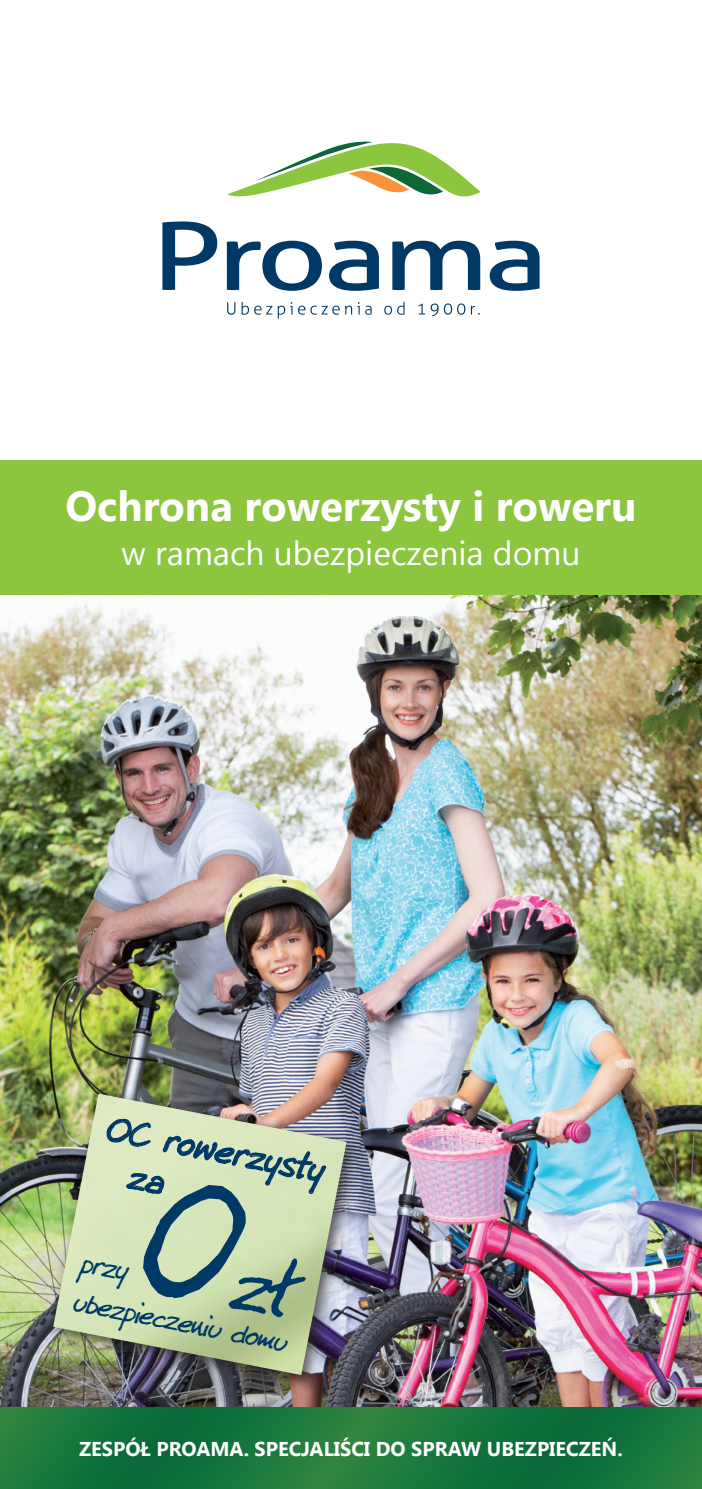
<style>
.page{position:relative;width:702px;height:1489px;background:#fff}
.page>*{position:absolute;margin:0;border:0;box-sizing:border-box;transform-origin:0 0}
.t1{font:700 42px "Segoe UI";color:#fff}
.t2{font:41.5px/42.5px "Kuba Reczny 2005";color:#003965}
.t3{font:33.5px "Segoe UI";color:#fff}
.t4{font:33px/39.8px "Kuba Reczny 2005";color:#003965}
.t5{font:700 20px "Segoe UI";color:#fff}
</style>
<div class="page">
<img style="left:0;top:594px;width:702px;height:813px">
<img style="left:0;top:1407px;width:702px;height:81px">
<svg style="left:162px;top:221px;width:55px;height:69px"></svg>
<svg style="left:227px;top:241px;width:95px;height:50px"></svg>
<svg style="left:329px;top:241px;width:50px;height:50px"></svg>
<svg style="left:392px;top:241px;width:88px;height:49px"></svg>
<svg style="left:489px;top:241px;width:50px;height:50px"></svg>
<svg style="left:227px;top:302px;width:8px;height:13px"></svg>
<svg style="left:241px;top:302px;width:51px;height:16px"></svg>
<svg style="left:298px;top:302px;width:61px;height:13px"></svg>
<svg style="left:365px;top:305px;width:6px;height:10px"></svg>
<svg style="left:384px;top:302px;width:20px;height:13px"></svg>
<svg style="left:418px;top:303px;width:20px;height:13px"></svg>
<svg style="left:444px;top:303px;width:21px;height:12px"></svg>
<svg style="left:471px;top:306px;width:8px;height:8px"></svg>
<svg style="left:227px;top:141px;width:253px;height:56px"></svg>
<div style="left:0;top:460px;width:702px;height:134px;background:#8bc63e"></div>
<div style="left:46px;top:1086px;width:318px;height:306px;background:#231f20;opacity:.75"></div>
<img style="left:53px;top:1093px;width:293px;height:281px">
<svg style="left:106px;top:1117px;width:221px;height:200px;background:#b3c7a9"></svg>
<h1 class="t1" style="left:65px;top:476px;width:572px">Ochrona rowerzysty i roweru</h1>
<h3 class="t3" style="left:122px;top:529px;width:460px">w ramach ubezpieczenia domu</h3>
<h2 class="t2" style="left:142px;top:1112px;width:191px;text-indent:-30px;rotate:11deg">OC rowerzysty za</h2>
<h3 class="t4" style="left:86px;top:1242px;width:219px;rotate:11deg">przy<br>ubezpieczeniu domu</h3>
<p class="t5" style="left:79px;top:1434px;width:545px">ZESPÓŁ PROAMA. SPECJALIŚCI DO SPRAW UBEZPIECZEŃ.</p>
</div>
